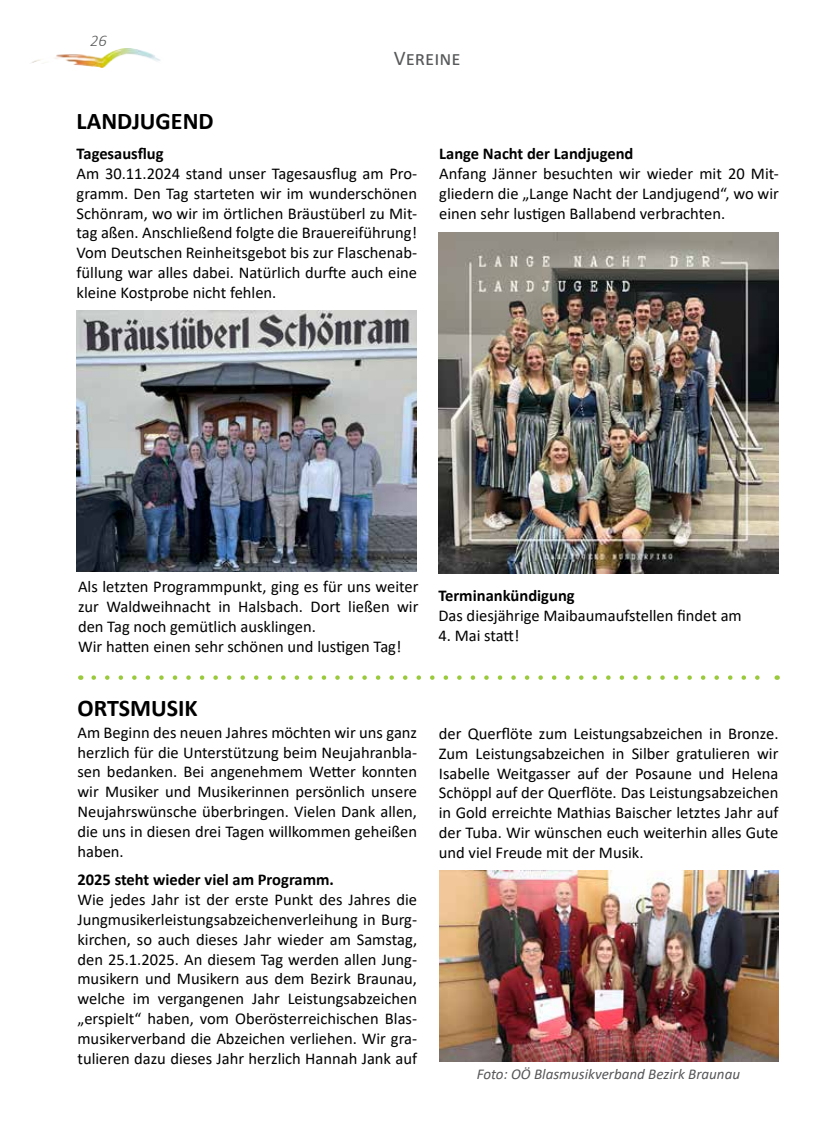
<style>
.page{position:relative;width:830px;height:1127px;background:#fff}
.page>*{position:absolute;margin:0;border:0;box-sizing:border-box;transform-origin:0 0}
.t1{font:700 24px "Calibri";color:#000}
.t2{font:21px "Calibri";color:#58595b}
.t3{font:16.5px/19.8px "Calibri";color:#000;text-align:justify}
.t4{font:700 16.5px "Calibri";color:#000}
.t5{font:italic 300 16.5px "Calibri";color:#58595b}
.t6{font:italic 15px "Calibri";color:#565659}
</style>
<div class="page">
<img style="left:31px;top:48px;width:129px;height:20px">
<img style="left:439px;top:871px;width:339px;height:190px">
<img style="left:438px;top:233px;width:340px;height:340px">
<img style="left:77px;top:311px;width:339px;height:261px">
<svg style="left:94px;top:675px;width:666px;height:5px"></svg>
<p class="t5" style="left:90px;top:31px;width:18px">26</p>
<p class="t2" style="left:393px;top:43px;width:68px">Vereine</p>
<h1 class="t1" style="left:77px;top:104px;width:138px">LANDJUGEND</h1>
<p class="t4" style="left:77px;top:142px;width:88px">Tagesausflug</p>
<p class="t3" style="left:77px;top:163px;width:342px">Am 30.11.2024 stand unser Tagesausflug am Pro&shy;gramm. Den Tag starteten wir im wunderschönen Schönram, wo wir im örtlichen Bräustüberl zu Mit&shy;tag aßen. Anschließend folgte die Brauereiführung!<br>Vom Deutschen Reinheitsgebot bis zur Flaschenab&shy;füllung war alles dabei. Natürlich durfte auch eine kleine Kostprobe nicht fehlen.</p>
<p class="t4" style="left:439px;top:142px;width:196px">Lange Nacht der Landjugend</p>
<p class="t3" style="left:439px;top:163px;width:341px">Anfang Jänner besuchten wir wieder mit 20 Mit&shy;gliedern die „Lange Nacht der Landjugend“, wo wir einen sehr lustigen Ballabend verbrachten.</p>
<p class="t3" style="left:78px;top:576px;width:342px;text-align:left">Als letzten Programmpunkt, ging es für uns weiter zur Waldweihnacht in Halsbach. Dort ließen wir den Tag noch gemütlich ausklingen.<br>Wir hatten einen sehr schönen und lustigen Tag!</p>
<h1 class="t1" style="left:77px;top:691px;width:122px">ORTSMUSIK</h1>
<p class="t3" style="left:77px;top:722px;width:341px">Am Beginn des neuen Jahres möchten wir uns ganz herzlich für die Unterstützung beim Neujahranbla&shy;sen bedanken. Bei angenehmem Wetter konnten wir Musiker und Musikerinnen persönlich unsere Neujahrswünsche überbringen. Vielen Dank allen, die uns in diesen drei Tagen willkommen geheißen haben.</p>
<p class="t4" style="left:77px;top:868px;width:258px">2025 steht wieder viel am Programm.</p>
<p class="t3" style="left:77px;top:889px;width:341px">Wie jedes Jahr ist der erste Punkt des Jahres die Jungmusikerleistungsabzeichenverleihung in Burg&shy;kirchen, so auch dieses Jahr wieder am Samstag, den 25.1.2025. An diesem Tag werden allen Jung&shy;musikern und Musikern aus dem Bezirk Braunau, welche im vergangenen Jahr Leistungsabzeichen „erspielt“ haben, vom Oberösterreichischen Blas&shy;musikerverband die Abzeichen verliehen. Wir gra&shy;tulieren dazu dieses Jahr herzlich Hannah Jank auf</p>
<p class="t4" style="left:438px;top:584px;width:138px">Terminankündigung</p>
<p class="t3" style="left:438px;top:605px;width:305px">Das diesjährige Maibaumaufstellen findet am</p>
<p class="t3" style="left:438px;top:625px;width:82px">4. Mai statt!</p>
<p class="t3" style="left:438px;top:723px;width:341px">der Querflöte zum Leistungsabzeichen in Bronze.<br>Zum Leistungsabzeichen in Silber gratulieren wir Isabelle Weitgasser auf der Posaune und Helena Schöppl auf der Querflöte. Das Leistungsabzeichen in Gold erreichte Mathias Baischer letztes Jahr auf der Tuba. Wir wünschen euch weiterhin alles Gute und viel Freude mit der Musik.</p>
<p class="t6" style="left:476px;top:1063px;width:265px">Foto: OÖ Blasmusikverband Bezirk Braunau</p>
</div>
